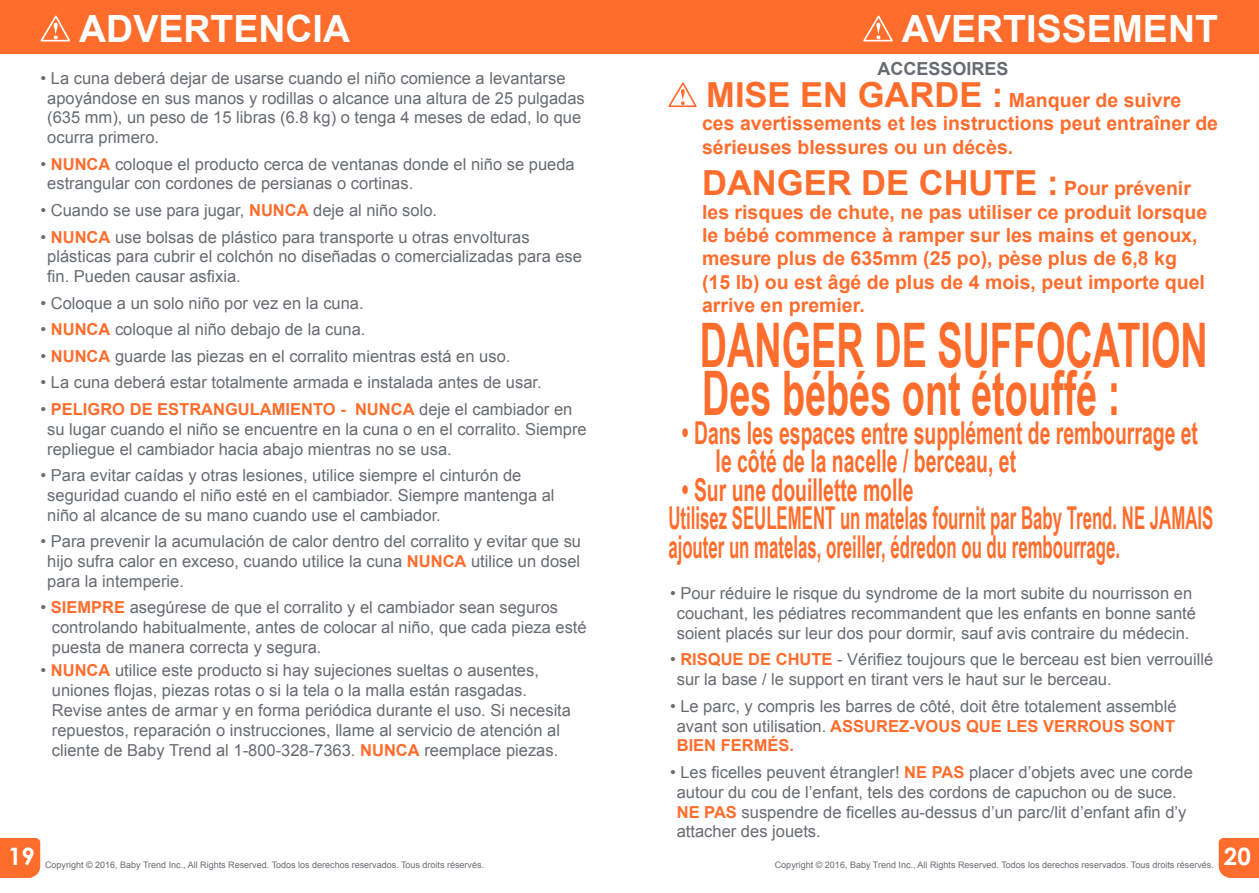
<style>
.page{position:relative;width:1259px;height:893px;background:#fff}
.page>*{position:absolute;margin:0;border:0;box-sizing:border-box;transform-origin:0 0}
.t1{font:700 61.5px/48px "Arial Narrow";color:#ff6d2d;scale:.75 1}
.t2{font:700 37.5px "Arial";color:#fff}
.t3{font:700 34.5px "Arial";color:#ff6d2d}
.t4{font:700 31.5px/28.5px "Arial Narrow";color:#ff6d2d;scale:.75 1}
.t5{font:700 24px "Century Gothic";color:#fff}
.t6{font:700 19.5px/23.4px "Arial";color:#ff6d2d}
.t7{font:700 18px "Arial";color:#676c72}
.t8{font:16.5px/19.8px "Arial";color:#676c72}
.t9{font:9px "Arial";color:#676c72}
.s1{font-weight:700;color:#ff6d2d}
.s2{font-size:34.5px}
.s3{font-size:19.5px}
</style>
<div class="page">
<div style="left:1218px;top:838px;width:41px;height:40px;background:#ff6d2d"></div>
<div style="left:629px;top:0;width:630px;height:54px;background:#ff6d2d"></div>
<svg style="left:863px;top:15px;width:30px;height:27px"></svg>
<div style="left:0;top:838px;width:40px;height:40px;background:#ff6d2d"></div>
<div style="left:0;top:0;width:629px;height:54px;background:#ff6d2d"></div>
<svg style="left:40px;top:15px;width:31px;height:27px"></svg>
<svg style="left:668px;top:82px;width:29px;height:26px"></svg>
<h2 class="t2" style="left:79px;top:3px;width:272px">ADVERTENCIA</h2>
<h2 class="t2" style="left:902px;top:3px;width:318px">AVERTISSEMENT</h2>
<p class="t8" style="left:47px;top:68px;width:539px;text-indent:-7px">• La cuna deberá dejar de usarse cuando el niño comience a levantarse apoyándose en sus manos y rodillas o alcance una altura de 25 pulgadas (635 mm), un peso de 15 libras (6.8 kg) o tenga 4 meses de edad, lo que ocurra primero.</p>
<p class="t8" style="left:47px;top:154px;width:529px;text-indent:-7px">• <span class="s1">NUNCA</span> coloque el producto cerca de ventanas donde el niño se pueda estrangular con cordones de persianas o cortinas.</p>
<p class="t8" style="left:40px;top:200px;width:398px">• Cuando se use para jugar, <span class="s1">NUNCA</span> deje al niño solo.</p>
<p class="t8" style="left:47px;top:227px;width:536px;text-indent:-7px">• <span class="s1">NUNCA</span> use bolsas de plástico para transporte u otras envolturas plásticas para cubrir el colchón no diseñadas o comercializadas para ese fin. Pueden causar asfixia.</p>
<p class="t8" style="left:40px;top:293px;width:325px">• Coloque a un solo niño por vez en la cuna.</p>
<p class="t8" style="left:40px;top:320px;width:326px">• <span class="s1">NUNCA</span> coloque al niño debajo de la cuna.</p>
<p class="t8" style="left:40px;top:346px;width:471px">• <span class="s1">NUNCA</span> guarde las piezas en el corralito mientras está en uso.</p>
<p class="t8" style="left:40px;top:373px;width:503px">• La cuna deberá estar totalmente armada e instalada antes de usar.</p>
<p class="t8" style="left:47px;top:399px;width:541px;text-indent:-7px">• <span class="s1">PELIGRO DE ESTRANGULAMIENTO - NUNCA</span> deje el cambiador en su lugar cuando el niño se encuentre en la cuna o en el corralito. Siempre repliegue el cambiador hacia abajo mientras no se usa.</p>
<p class="t8" style="left:47px;top:466px;width:509px;text-indent:-7px">• Para evitar caídas y otras lesiones, utilice siempre el cinturón de seguridad cuando el niño esté en el cambiador. Siempre mantenga al niño al alcance de su mano cuando use el cambiador.</p>
<p class="t8" style="left:47px;top:532px;width:535px;text-align:justify;text-indent:-7px">• Para prevenir la acumulación de calor dentro del corralito y evitar que su hijo sufra calor en exceso, cuando utilice la cuna <span class="s1">NUNCA</span> utilice un dosel para la intemperie.</p>
<p class="t8" style="left:52px;top:598px;width:536px;text-indent:-11px">• <span class="s1">SIEMPRE</span> asegúrese de que el corralito y el cambiador sean seguros controlando habitualmente, antes de colocar al niño, que cada pieza esté puesta de manera correcta y segura.</p>
<p class="t8" style="left:52px;top:661px;width:521px;text-indent:-11px">• <span class="s1">NUNCA</span> utilice este producto si hay sujeciones sueltas o ausentes, uniones flojas, piezas rotas o si la tela o la malla están rasgadas.<br>Revise antes de armar y en forma periódica durante el uso. Si necesita repuestos, reparación o instrucciones, llame al servicio de atención al cliente de Baby Trend al 1-800-328-7363. <span class="s1">NUNCA</span> reemplace piezas.</p>
<p class="t7" style="left:877px;top:57px;width:133px">ACCESSOIRES</p>
<p class="t6" style="left:702px;top:89px;width:517px"><span class="s2">MISE EN GARDE :</span> Manquer de suivre<br>ces avertissements et les instructions peut entraîner de sérieuses blessures ou un décès.</p>
<h3 class="t3" style="left:702px;top:160px;width:490px">DANGER DE CHUTE : <span class="s3">Pour prévenir</span></h3>
<p class="t6" style="left:702px;top:201px;width:507px">les risques de chute, ne pas utiliser ce produit lorsque le bébé commence à ramper sur les mains et genoux, mesure plus de 635mm (25 po), pèse plus de 6,8 kg (15 lb) ou est âgé de plus de 4 mois, peut importe quel arrive en premier.</p>
<h1 class="t1" style="left:700px;top:318px;width:679px">DANGER DE SUFFOCATION<br>Des bébés ont étouffé :</h1>
<h3 class="t4" style="left:715px;top:417px;width:645px;text-indent:-34px">• Dans les espaces entre supplément de rembourrage et le côté de la nacelle / berceau, et</h3>
<h3 class="t4" style="left:668px;top:474px;width:728px;text-indent:14px">• Sur une douillette molle<br>Utilisez SEULEMENT un matelas fournit par Baby Trend. NE JAMAIS ajouter un matelas, oreiller, édredon ou du rembourrage.</h3>
<p class="t8" style="left:670px;top:584px;width:527px;text-align:center">• Pour réduire le risque du syndrome de la mort subite du nourrisson en couchant, les pédiatres recommandent que les enfants en bonne santé soient placés sur leur dos pour dormir, sauf avis contraire du médecin.</p>
<p class="t8" style="left:677px;top:650px;width:538px;text-indent:-7px">• <span class="s1">RISQUE DE CHUTE</span> - Vérifiez toujours que le berceau est bien verrouillé sur la base / le support en tirant vers le haut sur le berceau.</p>
<p class="t8" style="left:677px;top:696px;width:501px;text-align:justify;text-indent:-7px">• Le parc, y compris les barres de côté, doit être totalement assemblé avant son utilisation. <span class="s1">ASSUREZ-VOUS QUE LES VERROUS SONT BIEN FERMÉS.</span></p>
<p class="t8" style="left:677px;top:762px;width:517px;text-indent:-7px">• Les ficelles peuvent étrangler! <span class="s1">NE PAS</span> placer d’objets avec une corde autour du cou de l’enfant, tels des cordons de capuchon ou de suce.<br><span class="s1">NE PAS</span> suspendre de ficelles au-dessus d’un parc/lit d’enfant afin d’y attacher des jouets.</p>
<h3 class="t5" style="left:8px;top:842px;width:28px">19</h3>
<p class="t9" style="left:45px;top:858px;width:441px">Copyright © 2016, Baby Trend Inc., All Rights Reserved. Todos los derechos reservados. Tous droits réservés.</p>
<p class="t9" style="left:775px;top:858px;width:441px">Copyright © 2016, Baby Trend Inc., All Rights Reserved. Todos los derechos reservados. Tous droits réservés.</p>
<h3 class="t5" style="left:1224px;top:842px;width:28px">20</h3>
</div>
